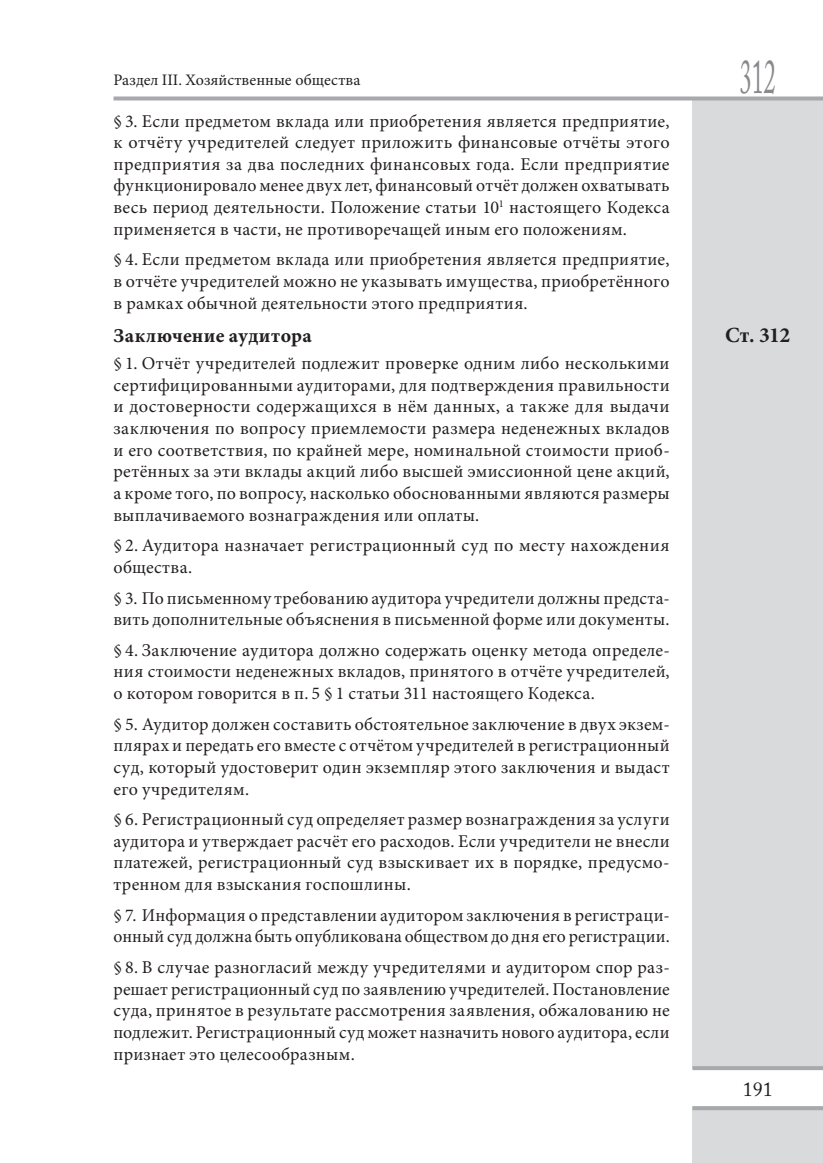
<style>
.page{position:relative;width:823px;height:1163px;background:#fff}
.page>*{position:absolute;margin:0;border:0;box-sizing:border-box;transform-origin:0 0}
.t1{font:48px "Adobe Caslon Pro";color:#87898c;scale:.5 1}
.aaa_tytul_art_ROS{font:700 21.6px "Minion Pro";color:#231f20}
.t2{font:20px "Adobe Caslon Pro";color:#231f20}
.aaa_tytul_art_ROS-2{font:19.6px "Minion Pro Bold Capt";letter-spacing:.02em;color:#231f20}
.aaa_tekst_art_ROS{font:18px/21.6px "Minion Pro";letter-spacing:.015em;color:#231f20;text-align:justify}
.t3{font:16px "Minion Pro";color:#231f20}
</style>
<div class="page">
<div style="left:692px;top:99px;width:130px;height:969px;background:#d9dadc"></div>
<div style="left:692px;top:1106px;width:130px;height:56px;background:#d9dadc"></div>
<svg style="left:113px;top:96px;width:709px;height:4px;background:#b2b3b7"></svg>
<svg style="left:692px;top:1106px;width:130px;height:3px"></svg>
<svg style="left:692px;top:1066px;width:130px;height:3px"></svg>
<p class="t3" style="left:113px;top:69px;width:248px">Раздел III. Хозяйственные общества</p>
<p class="t1" style="left:739px;top:48px;width:73px">312</p>
<p class="aaa_tekst_art_ROS" style="left:113px;top:110px;width:557px">§ 3. Если предметом вклада или приобретения является предприятие, к отчёту учредителей следует приложить финансовые отчёты этого предприятия за два последних финансовых года. Если предприятие функционировало менее двух лет, финансовый отчёт должен охватывать весь период деятельности. Положение статьи 10<sup>1</sup> настоящего Кодекса применяется в части, не противоречащей иным его положениям.</p>
<p class="aaa_tekst_art_ROS" style="left:113px;top:249px;width:557px">§ 4. Если предметом вклада или приобретения является предприятие, в отчёте учредителей можно не указывать имущества, приобретённого в рамках обычной деятельности этого предприятия.</p>
<p class="aaa_tytul_art_ROS-2" style="left:113px;top:321px;width:199px">Заключение аудитора</p>
<p class="aaa_tytul_art_ROS" style="left:724px;top:320px;width:67px">Ст. 312</p>
<p class="aaa_tekst_art_ROS" style="left:113px;top:352px;width:557px">§ 1. Отчёт учредителей подлежит проверке одним либо несколькими сертифицированными аудиторами, для подтверждения правильности и достоверности содержащихся в нём данных, а также для выдачи заключения по вопросу приемлемости размера неденежных вкладов и его соответствия, по крайней мере, номинальной стоимости приоб&shy;ретённых за эти вклады акций либо высшей эмиссионной цене акций, а кроме того, по вопросу, насколько обоснованными являются размеры выплачиваемого вознаграждения или оплаты.</p>
<p class="aaa_tekst_art_ROS" style="left:113px;top:534px;width:557px">§ 2. Аудитора назначает регистрационный суд по месту нахождения общества.</p>
<p class="aaa_tekst_art_ROS" style="left:113px;top:587px;width:557px">§ 3. По письменному требованию аудитора учредители должны предста&shy;вить дополнительные объяснения в письменной форме или документы.</p>
<p class="aaa_tekst_art_ROS" style="left:113px;top:639px;width:557px">§ 4. Заключение аудитора должно содержать оценку метода определе&shy;ния стоимости неденежных вкладов, принятого в отчёте учредителей, о котором говорится в п. 5 § 1 статьи 311 настоящего Кодекса.</p>
<p class="aaa_tekst_art_ROS" style="left:113px;top:713px;width:557px">§ 5. Аудитор должен составить обстоятельное заключение в двух экзем&shy;плярах и передать его вместе с отчётом учредителей в регистрационный суд, который удостоверит один экземпляр этого заключения и выдаст его учредителям.</p>
<p class="aaa_tekst_art_ROS" style="left:113px;top:808px;width:557px">§ 6. Регистрационный суд определяет размер вознаграждения за услуги аудитора и утверждает расчёт его расходов. Если учредители не внесли платежей, регистрационный суд взыскивает их в порядке, предусмо&shy;тренном для взыскания госпошлины.</p>
<p class="aaa_tekst_art_ROS" style="left:113px;top:904px;width:557px">§ 7. Информация о представлении аудитором заключения в регистраци&shy;онный суд должна быть опубликована обществом до дня его регистрации.</p>
<p class="aaa_tekst_art_ROS" style="left:113px;top:956px;width:557px">§ 8. В случае разногласий между учредителями и аудитором спор раз&shy;решает регистрационный суд по заявлению учредителей. Постановление суда, принятое в результате рассмотрения заявления, обжалованию не подлежит. Регистрационный суд может назначить нового аудитора, если признает это целесообразным.</p>
<p class="t2" style="left:742px;top:1077px;width:31px">191</p>
</div>
